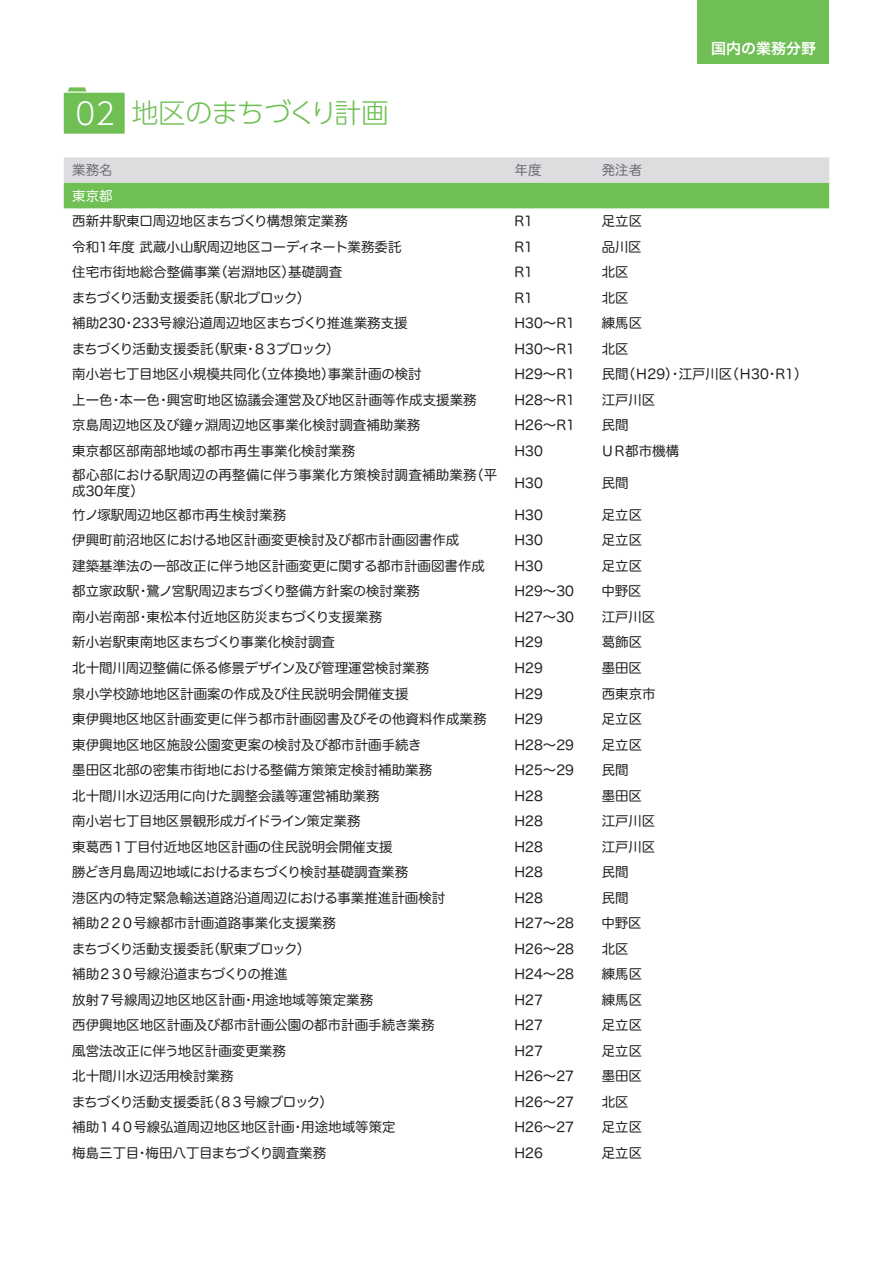
<style>
.page{position:relative;width:893px;height:1263px;background:#fff}
.page>*{position:absolute;margin:0;border:0;box-sizing:border-box;transform-origin:0 0}
.t1{font:300 30px "UD Shin Go Pr 6 N";color:#fff}
.t2{font:300 27px "UD Shin Go Pr 6 N";letter-spacing:-.035em;color:#6fbf54}
.t3{font:15px "Hiragino Sans W6";color:#fff}
.表中１{font:13.5px/16.5px "Hira Maru Pro N W4";color:#231f20}
.表中１-2{font:13.5px "Hira Maru Pro N W4";letter-spacing:-.025em;color:#231f20}
.表中１-3{font:13.5px "Hira Maru Pro N W4";letter-spacing:-.04em;color:#231f20}
.表中１-4{font:13.5px "Hira Maru Pro N W4";letter-spacing:-.07em;color:#231f20}
.表中１-5{font:13.5px "Hira Maru Pro N W4";letter-spacing:-.065em;color:#231f20}
.表中１-6{font:13.5px "Hira Maru Pro N W4";letter-spacing:-.075em;color:#231f20}
.t4{font:13.5px "Hira Maru Pro N W4";color:#6c6d70}
.表中１-7{font:13.5px "Hira Maru Pro N W4";color:#fff}
</style>
<div class="page">
<svg style="left:64px;top:87px;width:61px;height:47px;background:#7ec566"></svg>
<div style="left:697px;top:0;width:132px;height:64px;background:#6fbf54"></div>
<svg style="left:64px;top:157px;width:765px;height:51px;background:#a6ce9a"></svg>
<p class="t1" style="left:76px;top:89px;width:41px">02</p>
<p class="t2" style="left:131px;top:91px;width:259px">地区のまちづくり計画</p>
<p class="t4" style="left:72px;top:158px;width:42px">業務名</p>
<p class="t4" style="left:514px;top:158px;width:28px">年度</p>
<p class="t4" style="left:602px;top:158px;width:42px">発注者</p>
<p class="t3" style="left:711px;top:35px;width:106px">国内の業務分野</p>
<p class="表中１-7" style="left:72px;top:184px;width:42px">東京都</p>
<p class="表中１" style="left:72px;top:212px;width:277px">西新井駅東口周辺地区まちづくり構想策定業務</p>
<p class="表中１" style="left:514px;top:212px;width:20px">R1</p>
<p class="表中１" style="left:602px;top:212px;width:42px">足立区</p>
<p class="表中１" style="left:72px;top:238px;width:331px">令和1年度 武蔵小山駅周辺地区コーディネート業務委託</p>
<p class="表中１" style="left:514px;top:238px;width:20px">R1</p>
<p class="表中１" style="left:602px;top:238px;width:42px">品川区</p>
<p class="表中１" style="left:72px;top:263px;width:271px">住宅市街地総合整備事業（岩淵地区）基礎調査</p>
<p class="表中１" style="left:514px;top:263px;width:20px">R1</p>
<p class="表中１" style="left:602px;top:263px;width:28px">北区</p>
<p class="表中１-2" style="left:72px;top:286px;width:240px">まちづくり活動支援委託（駅北ブロック）</p>
<p class="表中１" style="left:514px;top:289px;width:20px">R1</p>
<p class="表中１" style="left:602px;top:289px;width:28px">北区</p>
<p class="表中１" style="left:72px;top:314px;width:337px">補助230・233号線沿道周辺地区まちづくり推進業務支援</p>
<p class="表中１" style="left:514px;top:314px;width:62px">H30～R1</p>
<p class="表中１" style="left:602px;top:314px;width:42px">練馬区</p>
<p class="表中１-4" style="left:72px;top:337px;width:269px">まちづくり活動支援委託（駅東・８３ブロック）</p>
<p class="表中１" style="left:514px;top:340px;width:62px">H30～R1</p>
<p class="表中１" style="left:602px;top:340px;width:28px">北区</p>
<p class="表中１" style="left:72px;top:365px;width:351px">南小岩七丁目地区小規模共同化（立体換地）事業計画の検討</p>
<p class="表中１" style="left:514px;top:365px;width:62px">H29～R1</p>
<p class="表中１" style="left:602px;top:365px;width:207px">民間（Ｈ29）・江戸川区（Ｈ30・R1）</p>
<p class="表中１" style="left:72px;top:391px;width:406px">上一色・本一色・興宮町地区協議会運営及び地区計画等作成支援業務</p>
<p class="表中１" style="left:514px;top:391px;width:62px">H28～R1</p>
<p class="表中１" style="left:602px;top:391px;width:55px">江戸川区</p>
<p class="表中１" style="left:72px;top:416px;width:350px">京島周辺地区及び鐘ヶ淵周辺地区事業化検討調査補助業務</p>
<p class="表中１" style="left:514px;top:416px;width:62px">H26～R1</p>
<p class="表中１" style="left:602px;top:416px;width:28px">民間</p>
<p class="表中１" style="left:72px;top:442px;width:284px">東京都区部南部地域の都市再生事業化検討業務</p>
<p class="表中１" style="left:514px;top:442px;width:30px">H30</p>
<p class="表中１" style="left:601px;top:442px;width:80px">ＵＲ都市機構</p>
<p class="表中１" style="left:72px;top:465px;width:427px">都心部における駅周辺の再整備に伴う事業化方策検討調査補助業務（平成30年度）</p>
<p class="表中１" style="left:514px;top:474px;width:30px">H30</p>
<p class="表中１" style="left:602px;top:474px;width:28px">民間</p>
<p class="表中１" style="left:72px;top:506px;width:215px">竹ノ塚駅周辺地区都市再生検討業務</p>
<p class="表中１" style="left:514px;top:506px;width:30px">H30</p>
<p class="表中１" style="left:602px;top:506px;width:42px">足立区</p>
<p class="表中１" style="left:72px;top:531px;width:389px">伊興町前沼地区における地区計画変更検討及び都市計画図書作成</p>
<p class="表中１" style="left:514px;top:531px;width:30px">H30</p>
<p class="表中１" style="left:602px;top:531px;width:42px">足立区</p>
<p class="表中１" style="left:72px;top:557px;width:414px">建築基準法の一部改正に伴う地区計画変更に関する都市計画図書作成</p>
<p class="表中１" style="left:514px;top:557px;width:30px">H30</p>
<p class="表中１" style="left:602px;top:557px;width:42px">足立区</p>
<p class="表中１" style="left:72px;top:582px;width:349px">都立家政駅・鷺ノ宮駅周辺まちづくり整備方針案の検討業務</p>
<p class="表中１" style="left:514px;top:582px;width:61px">H29～30</p>
<p class="表中１" style="left:601px;top:582px;width:42px">中野区</p>
<p class="表中１" style="left:72px;top:608px;width:311px">南小岩南部・東松本付近地区防災まちづくり支援業務</p>
<p class="表中１" style="left:514px;top:608px;width:61px">H27～30</p>
<p class="表中１" style="left:602px;top:608px;width:55px">江戸川区</p>
<p class="表中１" style="left:72px;top:633px;width:264px">新小岩駅東南地区まちづくり事業化検討調査</p>
<p class="表中１" style="left:514px;top:633px;width:30px">H29</p>
<p class="表中１" style="left:602px;top:633px;width:42px">葛飾区</p>
<p class="表中１" style="left:72px;top:659px;width:358px">北十間川周辺整備に係る修景デザイン及び管理運営検討業務</p>
<p class="表中１" style="left:514px;top:659px;width:30px">H29</p>
<p class="表中１" style="left:602px;top:659px;width:42px">墨田区</p>
<p class="表中１" style="left:72px;top:684px;width:338px">泉小学校跡地地区計画案の作成及び住民説明会開催支援</p>
<p class="表中１" style="left:514px;top:684px;width:30px">H29</p>
<p class="表中１" style="left:602px;top:684px;width:55px">西東京市</p>
<p class="表中１" style="left:72px;top:710px;width:416px">東伊興地区地区計画変更に伴う都市計画図書及びその他資料作成業務</p>
<p class="表中１" style="left:514px;top:710px;width:30px">H29</p>
<p class="表中１" style="left:602px;top:710px;width:42px">足立区</p>
<p class="表中１" style="left:72px;top:735px;width:351px">東伊興地区地区施設公園変更案の検討及び都市計画手続き</p>
<p class="表中１" style="left:514px;top:735px;width:61px">H28～29</p>
<p class="表中１" style="left:602px;top:735px;width:42px">足立区</p>
<p class="表中１" style="left:72px;top:761px;width:361px">墨田区北部の密集市街地における整備方策策定検討補助業務</p>
<p class="表中１" style="left:514px;top:761px;width:61px">H25～29</p>
<p class="表中１" style="left:602px;top:761px;width:28px">民間</p>
<p class="表中１" style="left:72px;top:786px;width:309px">北十間川水辺活用に向けた調整会議等運営補助業務</p>
<p class="表中１" style="left:514px;top:786px;width:30px">H28</p>
<p class="表中１" style="left:602px;top:786px;width:42px">墨田区</p>
<p class="表中１" style="left:72px;top:812px;width:290px">南小岩七丁目地区景観形成ガイドライン策定業務</p>
<p class="表中１" style="left:514px;top:812px;width:30px">H28</p>
<p class="表中１" style="left:602px;top:812px;width:55px">江戸川区</p>
<p class="表中１" style="left:72px;top:837px;width:322px">東葛西１丁目付近地区地区計画の住民説明会開催支援</p>
<p class="表中１" style="left:514px;top:837px;width:30px">H28</p>
<p class="表中１" style="left:602px;top:837px;width:55px">江戸川区</p>
<p class="表中１-3" style="left:72px;top:860px;width:337px">勝どき月島周辺地域におけるまちづくり検討基礎調査業務</p>
<p class="表中１" style="left:514px;top:863px;width:30px">H28</p>
<p class="表中１" style="left:602px;top:863px;width:28px">民間</p>
<p class="表中１" style="left:72px;top:888px;width:375px">港区内の特定緊急輸送道路沿道周辺における事業推進計画検討</p>
<p class="表中１" style="left:514px;top:888px;width:30px">H28</p>
<p class="表中１" style="left:602px;top:888px;width:28px">民間</p>
<p class="表中１" style="left:72px;top:914px;width:265px">補助２２０号線都市計画道路事業化支援業務</p>
<p class="表中１" style="left:514px;top:914px;width:61px">H27～28</p>
<p class="表中１" style="left:601px;top:914px;width:42px">中野区</p>
<p class="表中１-2" style="left:72px;top:937px;width:240px">まちづくり活動支援委託（駅東ブロック）</p>
<p class="表中１" style="left:514px;top:939px;width:61px">H26～28</p>
<p class="表中１" style="left:602px;top:939px;width:28px">北区</p>
<p class="表中１-6" style="left:72px;top:962px;width:217px">補助２３０号線沿道まちづくりの推進</p>
<p class="表中１" style="left:514px;top:965px;width:61px">H24～28</p>
<p class="表中１" style="left:602px;top:965px;width:42px">練馬区</p>
<p class="表中１" style="left:72px;top:990px;width:303px">放射７号線周辺地区地区計画・用途地域等策定業務</p>
<p class="表中１" style="left:514px;top:990px;width:30px">H27</p>
<p class="表中１" style="left:602px;top:990px;width:42px">練馬区</p>
<p class="表中１" style="left:72px;top:1016px;width:364px">西伊興地区地区計画及び都市計画公園の都市計画手続き業務</p>
<p class="表中１" style="left:514px;top:1016px;width:30px">H27</p>
<p class="表中１" style="left:602px;top:1016px;width:42px">足立区</p>
<p class="表中１" style="left:72px;top:1041px;width:215px">風営法改正に伴う地区計画変更業務</p>
<p class="表中１" style="left:514px;top:1041px;width:30px">H27</p>
<p class="表中１" style="left:602px;top:1041px;width:42px">足立区</p>
<p class="表中１" style="left:72px;top:1067px;width:163px">北十間川水辺活用検討業務</p>
<p class="表中１" style="left:514px;top:1067px;width:61px">H26～27</p>
<p class="表中１" style="left:602px;top:1067px;width:42px">墨田区</p>
<p class="表中１-5" style="left:72px;top:1090px;width:263px">まちづくり活動支援委託（８３号線ブロック）</p>
<p class="表中１" style="left:514px;top:1092px;width:61px">H26～27</p>
<p class="表中１" style="left:602px;top:1092px;width:28px">北区</p>
<p class="表中１" style="left:72px;top:1118px;width:325px">補助１４０号線弘道周辺地区地区計画・用途地域等策定</p>
<p class="表中１" style="left:514px;top:1118px;width:61px">H26～27</p>
<p class="表中１" style="left:602px;top:1118px;width:42px">足立区</p>
<p class="表中１" style="left:72px;top:1144px;width:256px">梅島三丁目・梅田八丁目まちづくり調査業務</p>
<p class="表中１" style="left:514px;top:1144px;width:30px">H26</p>
<p class="表中１" style="left:602px;top:1144px;width:42px">足立区</p>
</div>
